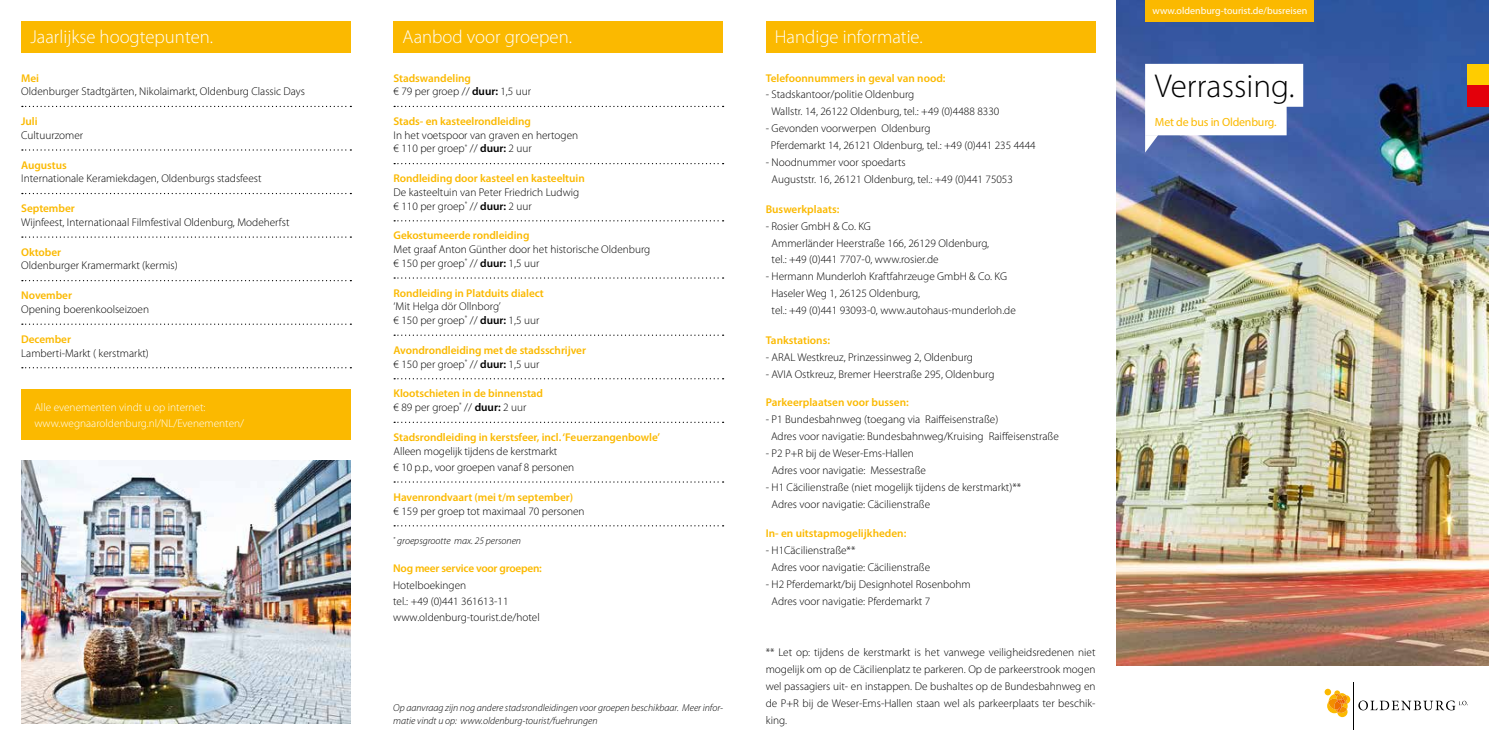
<style>
.page{position:relative;width:1489px;height:745px;background:#fff}
.page>*{position:absolute;margin:0;border:0;box-sizing:border-box;transform-origin:0 0}
.t1{font:300 33.12px "Myriad Pro";color:#000}
.t2{font:300 18.75px "Myriad Pro";color:#fff}
.t3{font:11.88px "Myriad Pro";letter-spacing:-.015em;color:#fbb900}
.t4{font:300 11.25px/16.9px "Myriad Pro";color:#000}
.t5{font:600 11.25px/13.6px "Myriad Pro";letter-spacing:-.005em;color:#fbb900}
.t6{font:300 11.25px/16.2px "Myriad Pro";color:#fff}
.t7{font:italic 300 10px/12.5px "Myriad Pro";color:#000}
.t8{font:10px "Myriad Pro";color:#fff}
.s1{font-weight:600;color:#fbb900}
.s2{font-weight:600}
.s3{font-weight:300;color:#000}
.s4{color:#000}
</style>
<div class="page">
<img style="left:1116px;top:0;width:372px;height:666px">
<div style="left:1467px;top:64px;width:21px;height:21px;background:#fc0"></div>
<div style="left:1467px;top:85px;width:21px;height:21px;background:#e3000b"></div>
<hr style="left:1353px;top:681px;width:1px;height:48px;background:#000">
<svg style="left:1358px;top:700px;width:109px;height:10px"></svg>
<svg style="left:1324px;top:688px;width:6px;height:7px"></svg>
<svg style="left:1326px;top:690px;width:24px;height:26px"></svg>
<svg style="left:394px;top:106px;width:329px;height:1px"></svg>
<svg style="left:394px;top:163px;width:329px;height:1px"></svg>
<svg style="left:394px;top:220px;width:329px;height:1px"></svg>
<svg style="left:394px;top:277px;width:329px;height:1px"></svg>
<svg style="left:394px;top:334px;width:329px;height:1px"></svg>
<svg style="left:394px;top:378px;width:329px;height:1px"></svg>
<svg style="left:394px;top:421px;width:329px;height:1px"></svg>
<svg style="left:394px;top:481px;width:329px;height:1px"></svg>
<svg style="left:394px;top:525px;width:329px;height:1px"></svg>
<svg style="left:1144px;top:64px;width:159px;height:88px"></svg>
<div style="left:1144px;top:0;width:169px;height:21px;background:#fbb900"></div>
<div style="left:21px;top:21px;width:330px;height:31px;background:#fbb900"></div>
<div style="left:393px;top:21px;width:330px;height:31px;background:#fbb900"></div>
<img style="left:21px;top:460px;width:330px;height:263px">
<div style="left:21px;top:389px;width:330px;height:50px;background:#fbb900"></div>
<svg style="left:22px;top:106px;width:329px;height:1px"></svg>
<svg style="left:22px;top:149px;width:329px;height:1px"></svg>
<svg style="left:22px;top:193px;width:329px;height:1px"></svg>
<svg style="left:22px;top:236px;width:329px;height:1px"></svg>
<svg style="left:22px;top:280px;width:329px;height:1px"></svg>
<svg style="left:22px;top:323px;width:329px;height:1px"></svg>
<svg style="left:22px;top:367px;width:329px;height:1px"></svg>
<div style="left:765px;top:21px;width:330px;height:31px;background:#fbb900"></div>
<h2 class="t2" style="left:30px;top:26px;width:184px">Jaarlijkse hoogtepunten.</h2>
<h2 class="t2" style="left:402px;top:26px;width:171px">Aanbod voor groepen.</h2>
<p class="t5" style="left:21px;top:71px;width:19px">Mei</p>
<p class="t4" style="left:21px;top:83px;width:285px">Oldenburger Stadtgärten, Nikolaimarkt, Oldenburg Classic Days</p>
<p class="t5" style="left:21px;top:114px;width:18px">Juli</p>
<p class="t4" style="left:21px;top:126px;width:63px">Cultuurzomer</p>
<p class="t5" style="left:21px;top:158px;width:47px">Augustus</p>
<p class="t4" style="left:21px;top:170px;width:242px">Internationale Keramiekdagen, Oldenburgs stadsfeest</p>
<p class="t5" style="left:21px;top:201px;width:55px">September</p>
<p class="t4" style="left:21px;top:213px;width:270px">Wijnfeest, Internationaal Filmfestival Oldenburg, Modeherfst</p>
<p class="t5" style="left:21px;top:245px;width:41px">Oktober</p>
<p class="t4" style="left:21px;top:257px;width:158px">Oldenburger Kramermarkt (kermis)</p>
<p class="t5" style="left:21px;top:288px;width:52px">November</p>
<p class="t4" style="left:21px;top:300px;width:129px">Opening boerenkoolseizoen</p>
<p class="t5" style="left:21px;top:332px;width:51px">December</p>
<p class="t4" style="left:21px;top:344px;width:129px">Lamberti-Markt ( kerstmarkt)</p>
<p class="t6" style="left:34px;top:398px;width:211px">Alle evenementen vindt u op internet: www.wegnaaroldenburg.nl/NL/Evenementen/</p>
<p class="t4" style="left:393px;top:71px;width:139px;line-height:13.6px"><span class="s1">Stadswandeling<br></span>€ 79 per groep // <span class="s2">duur:</span> 1,5 uur</p>
<p class="t5" style="left:393px;top:114px;width:139px">Stads- en kasteelrondleiding</p>
<p class="t4" style="left:393px;top:128px;width:186px;line-height:13.6px">In het voetspoor van graven en hertogen € 110 per groep<sup>*</sup> // <span class="s2">duur:</span> 2 uur</p>
<p class="t5" style="left:393px;top:171px;width:193px">Rondleiding door kasteel en kasteeltuin</p>
<p class="t4" style="left:393px;top:185px;width:187px;line-height:13.6px">De kasteeltuin van Peter Friedrich Ludwig € 110 per groep<sup>*</sup> // <span class="s2">duur:</span> 2 uur</p>
<p class="t5" style="left:393px;top:228px;width:137px">Gekostumeerde rondleiding</p>
<p class="t4" style="left:393px;top:242px;width:258px;line-height:13.6px">Met graaf Anton Günther door het historische Oldenburg € 150 per groep<sup>*</sup> // <span class="s2">duur:</span> 1,5 uur</p>
<p class="t5" style="left:393px;top:285px;width:152px">Rondleiding in Platduits dialect</p>
<p class="t4" style="left:393px;top:299px;width:147px;line-height:13.6px">‘Mit Helga dör Ollnborg’<br>€ 150 per groep<sup>*</sup> // <span class="s2">duur:</span> 1,5 uur</p>
<p class="t5" style="left:393px;top:343px;width:194px">Avondrondleiding met de stadsschrijver <span class="s3">€ 150 per groep</span><sup>*</sup> <span class="s3">//</span> <span class="s4">duur:</span> <span class="s3">1,5 uur</span></p>
<p class="t5" style="left:393px;top:386px;width:151px">Klootschieten in de binnenstad <span class="s3">€ 89 per groep</span><sup>*</sup> <span class="s3">//</span> <span class="s4">duur:</span> <span class="s3">2 uur</span></p>
<p class="t5" style="left:393px;top:430px;width:268px">Stadsrondleiding in kerstsfeer, incl. ‘Feuerzangenbowle’</p>
<p class="t4" style="left:393px;top:442px;width:182px;line-height:16.2px">Alleen mogelijk tijdens de kerstmarkt<br>€ 10 p.p., voor groepen vanaf 8 personen</p>
<p class="t5" style="left:393px;top:489px;width:181px">Havenrondvaart (mei t/m september)</p>
<p class="t4" style="left:393px;top:502px;width:192px">€ 159 per groep tot maximaal 70 personen</p>
<p class="t7" style="left:393px;top:534px;width:129px"><sup>*</sup> groepsgrootte max. 25 personen</p>
<p class="t5" style="left:393px;top:561px;width:150px">Nog meer service voor groepen:</p>
<p class="t4" style="left:393px;top:576px;width:148px;line-height:16.2px">Hotelboekingen<br>tel.: +49 (0)441 361613-11 www.oldenburg-tourist.de/hotel</p>
<p class="t7" style="left:393px;top:701px;width:331px">Op aanvraag zijn nog andere stadsrondleidingen voor groepen beschikbaar. Meer infor&shy;matie vindt u op: www.oldenburg-tourist/fuehrungen</p>
<h2 class="t2" style="left:774px;top:26px;width:149px">Handige informatie.</h2>
<p class="t5" style="left:765px;top:71px;width:181px">Telefoonnummers in geval van nood:</p>
<p class="t4" style="left:771px;top:86px;width:229px;text-indent:-6px">- Stadskantoor/politie Oldenburg<br>Wallstr. 14, 26122 Oldenburg, tel.: +49 (0)4488 8330</p>
<p class="t4" style="left:771px;top:120px;width:266px;text-indent:-5px">- Gevonden voorwerpen Oldenburg<br>Pferdemarkt 14, 26121 Oldenburg, tel.: +49 (0)441 235 4444</p>
<p class="t4" style="left:771px;top:154px;width:243px;text-indent:-6px">- Noodnummer voor spoedarts<br>Auguststr. 16, 26121 Oldenburg, tel.: +49 (0)441 75053</p>
<p class="t5" style="left:765px;top:202px;width:75px">Buswerkplaats:</p>
<p class="t4" style="left:771px;top:217px;width:219px;text-indent:-6px">- Rosier GmbH &amp; Co. KG<br>Ammerländer Heerstraße 166, 26129 Oldenburg, tel.: +49 (0)441 7707-0, www.rosier.de</p>
<p class="t4" style="left:771px;top:268px;width:246px;text-indent:-6px">- Hermann Munderloh Kraftfahrzeuge GmbH &amp; Co. KG<br>Haseler Weg 1, 26125 Oldenburg,<br>tel.: +49 (0)441 93093-0, www.autohaus-munderloh.de</p>
<p class="t5" style="left:765px;top:333px;width:66px">Tankstations:</p>
<p class="t4" style="left:765px;top:348px;width:209px">- ARAL Westkreuz, Prinzessinweg 2, Oldenburg</p>
<p class="t4" style="left:765px;top:365px;width:230px">- AVIA Ostkreuz, Bremer Heerstraße 295, Oldenburg</p>
<p class="t5" style="left:765px;top:395px;width:144px">Parkeerplaatsen voor bussen:</p>
<p class="t4" style="left:771px;top:410px;width:289px;text-indent:-5px">- P1 Bundesbahnweg (toegang via Raiffeisenstraße)<br>Adres voor navigatie: Bundesbahnweg/Kruising Raiffeisenstraße</p>
<p class="t4" style="left:771px;top:444px;width:156px;text-indent:-6px">- P2 P+R bij de Weser-Ems-Hallen<br>Adres voor navigatie: Messestraße</p>
<p class="t4" style="left:771px;top:478px;width:251px;text-indent:-6px">- H1 Cäcilienstraße (niet mogelijk tijdens de kerstmarkt)**<br>Adres voor navigatie: Cäcilienstraße</p>
<p class="t5" style="left:765px;top:526px;width:142px">In- en uitstapmogelijkheden:</p>
<p class="t4" style="left:771px;top:541px;width:160px;text-indent:-6px">- H1Cäcilienstraße**<br>Adres voor navigatie: Cäcilienstraße</p>
<p class="t4" style="left:771px;top:575px;width:201px;text-indent:-6px">- H2 Pferdemarkt/bij Designhotel Rosenbohm<br>Adres voor navigatie: Pferdemarkt 7</p>
<p class="t4" style="left:765px;top:643px;width:331px;text-align:justify">** Let op: tijdens de kerstmarkt is het vanwege veiligheidsredenen niet mogelijk om op de Cäcilienplatz te parkeren. Op de parkeerstrook mogen wel passagiers uit- en instappen. De bushaltes op de Bundesbahnweg en de P+R bij de Weser-Ems-Hallen staan wel als parkeerplaats ter beschik&shy;king.</p>
<p class="t8" style="left:1152px;top:5px;width:156px">www.oldenburg-tourist.de/busreisen</p>
<h1 class="t1" style="left:1154px;top:66px;width:141px">Verrassing.</h1>
<p class="t3" style="left:1154px;top:114px;width:123px">Met de bus in Oldenburg.</p>
</div>
